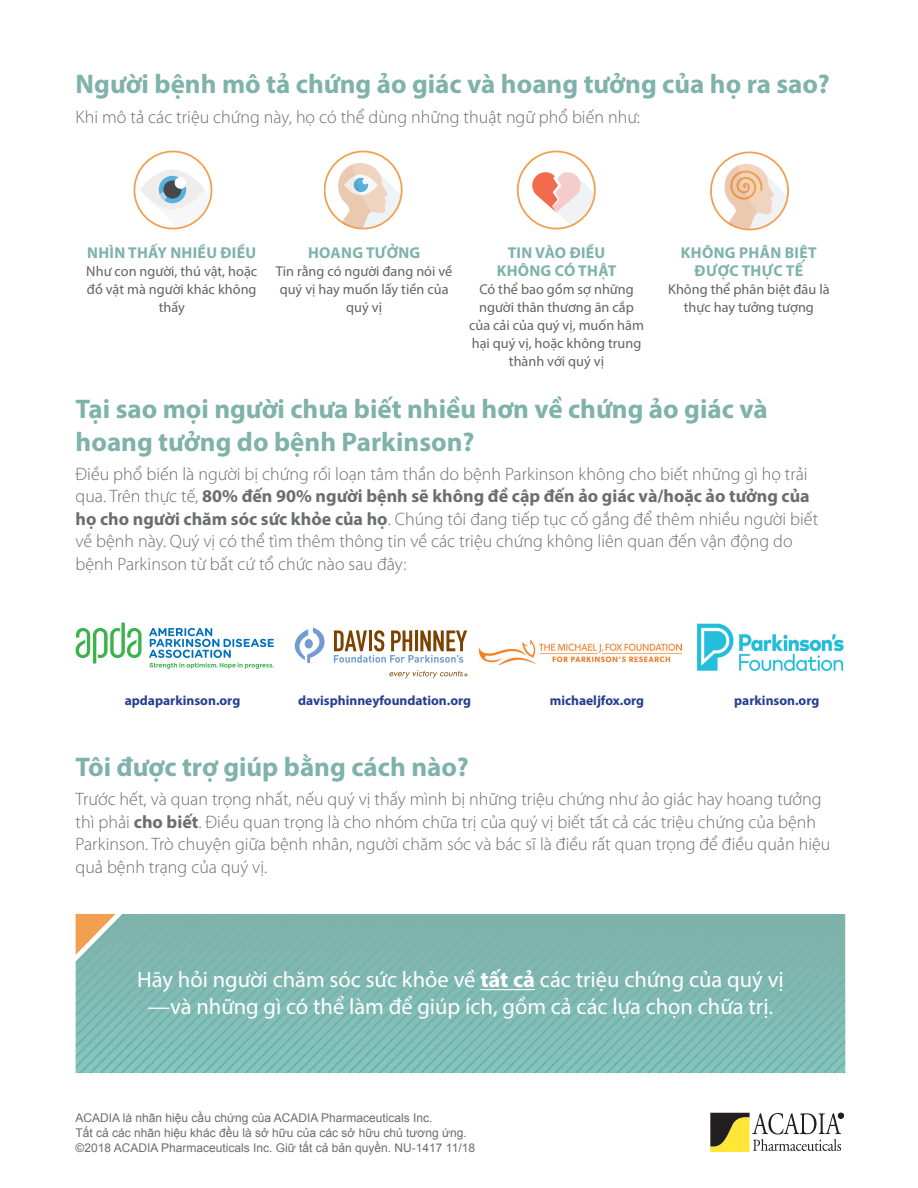
<style>
.page{position:relative;width:918px;height:1188px;background:#fff}
.page>*{position:absolute;margin:0;border:0;box-sizing:border-box;transform-origin:0 0}
.t1{font:700 27px/32.4px "Myriad Pro";color:#7eb2ab}
.t2{font:22.5px/27px "Myriad Pro";color:#fff;text-align:center}
.t3{font:300 18px/22.5px "Myriad Pro";color:#6c6d70}
.t4{font:700 15.75px/18px "Myriad Pro";letter-spacing:.02em;color:#7eb2ab;text-align:center}
.t5{font:14.25px/18px "Myriad Pro";color:#636366;text-align:center}
.t6{font:700 13.5px "Myriad Pro";color:#253f8e}
.t7{font:12px/15px "Arial";color:#6c6d70}
.s1{font-weight:700}
</style>
<div class="page">
<img style="left:76px;top:914px;width:769px;height:159px">
<svg style="left:76px;top:914px;width:40px;height:41px;background:#cab58d"></svg>
<div style="left:134px;top:151px;width:78px;height:78px;border:2px solid #f1a053;border-radius:50%"></div>
<svg style="left:140px;top:170px;width:70px;height:57px"></svg>
<div style="left:175px;top:177px;width:11px;height:12px;background:#fff;border-radius:50%"></div>
<div style="left:324px;top:151px;width:79px;height:78px;border:2px solid #f1a053;border-radius:50%"></div>
<svg style="left:338px;top:162px;width:63px;height:67px"></svg>
<svg style="left:530px;top:172px;width:63px;height:53px"></svg>
<div style="left:517px;top:151px;width:79px;height:78px;border:2px solid #f1a053;border-radius:50%"></div>
<div style="left:710px;top:152px;width:79px;height:78px;border:2px solid #f1a053;border-radius:50%"></div>
<svg style="left:724px;top:163px;width:64px;height:67px"></svg>
<hr style="left:480px;top:989px;width:55px;height:1px;background:#fff">
<svg style="left:710px;top:1113px;width:134px;height:39px"></svg>
<svg style="left:149px;top:628px;width:125px;height:41px"></svg>
<svg style="left:76px;top:622px;width:66px;height:42px"></svg>
<img style="left:539px;top:642px;width:142px;height:19px">
<img style="left:478px;top:640px;width:59px;height:25px">
<svg style="left:334px;top:630px;width:133px;height:33px"></svg>
<svg style="left:295px;top:627px;width:30px;height:36px"></svg>
<svg style="left:389px;top:670px;width:78px;height:9px"></svg>
<img style="left:697px;top:623px;width:147px;height:49px">
<h1 class="t1" style="left:76px;top:67px;width:756px">Người bệnh mô tả chứng ảo giác và hoang tưởng của họ ra sao?</h1>
<p class="t3" style="left:76px;top:105px;width:566px">Khi mô tả các triệu chứng này, họ có thể dùng những thuật ngữ phổ biến như:</p>
<p class="t4" style="left:87px;top:243px;width:170px">NHÌN THẤY NHIỀU ĐIỀU</p>
<p class="t5" style="left:86px;top:262px;width:172px">Như con người, thú vật, hoặc đồ vật mà người khác không thấy</p>
<p class="t4" style="left:308px;top:243px;width:114px">HOANG TƯỞNG</p>
<p class="t5" style="left:276px;top:262px;width:178px">Tin rằng có người đang nói về quý vị hay muốn lấy tiền của quý vị</p>
<p class="t4" style="left:497px;top:243px;width:121px">TIN VÀO ĐIỀU<br>KHÔNG CÓ THẬT</p>
<p class="t5" style="left:469px;top:280px;width:176px">Có thể bao gồm sợ những người thân thương ăn cắp của cải của quý vị, muốn hãm hại quý vị, hoặc không trung thành với quý vị</p>
<p class="t4" style="left:681px;top:243px;width:137px">KHÔNG PHÂN BIỆT<br>ĐƯỢC THỰC TẾ</p>
<p class="t5" style="left:668px;top:280px;width:163px">Không thể phân biệt đâu là thực hay tưởng tượng</p>
<h1 class="t1" style="left:76px;top:392px;width:694px">Tại sao mọi người chưa biết nhiều hơn về chứng ảo giác và hoang tưởng do bệnh Parkinson?</h1>
<p class="t3" style="left:76px;top:463px;width:744px">Điều phổ biến là người bị chứng rối loạn tâm thần do bệnh Parkinson không cho biết những gì họ trải qua. Trên thực tế, <span class="s1">80% đến 90% người bệnh sẽ không đề cập đến ảo giác và/hoặc ảo tưởng của họ cho người chăm sóc sức khỏe của họ</span>. Chúng tôi đang tiếp tục cố gắng để thêm nhiều người biết về bệnh này. Quý vị có thể tìm thêm thông tin về các triệu chứng không liên quan đến vận động do bệnh Parkinson từ bất cứ tổ chức nào sau đây:</p>
<p class="t6" style="left:125px;top:691px;width:117px">apdaparkinson.org</p>
<p class="t6" style="left:298px;top:691px;width:175px">davisphinneyfoundation.org</p>
<p class="t6" style="left:550px;top:691px;width:96px">michaeljfox.org</p>
<p class="t6" style="left:734px;top:691px;width:87px">parkinson.org</p>
<h1 class="t1" style="left:76px;top:750px;width:395px">Tôi được trợ giúp bằng cách nào?</h1>
<p class="t3" style="left:76px;top:788px;width:756px">Trước hết, và quan trọng nhất, nếu quý vị thấy mình bị những triệu chứng như ảo giác hay hoang tưởng thì phải <span class="s1">cho biết</span>. Điều quan trọng là cho nhóm chữa trị của quý vị biết tất cả các triệu chứng của bệnh Parkinson. Trò chuyện giữa bệnh nhân, người chăm sóc và bác sĩ là điều rất quan trọng để điều quản hiệu quả bệnh trạng của quý vị.</p>
<p class="t2" style="left:137px;top:966px;width:648px">Hãy hỏi người chăm sóc sức khỏe về <span class="s1">tất cả</span> các triệu chứng của quý vị —và những gì có thể làm để giúp ích, gồm cả các lựa chọn chữa trị.</p>
<p class="t7" style="left:76px;top:1110px;width:401px">ACADIA là nhãn hiệu cầu chứng của ACADIA Pharmaceuticals Inc.<br>Tất cả các nhãn hiệu khác đều là sở hữu của các sở hữu chủ tương ứng. ©2018 ACADIA Pharmaceuticals Inc. Giữ tất cả bản quyền. NU-1417 11/18</p>
</div>
